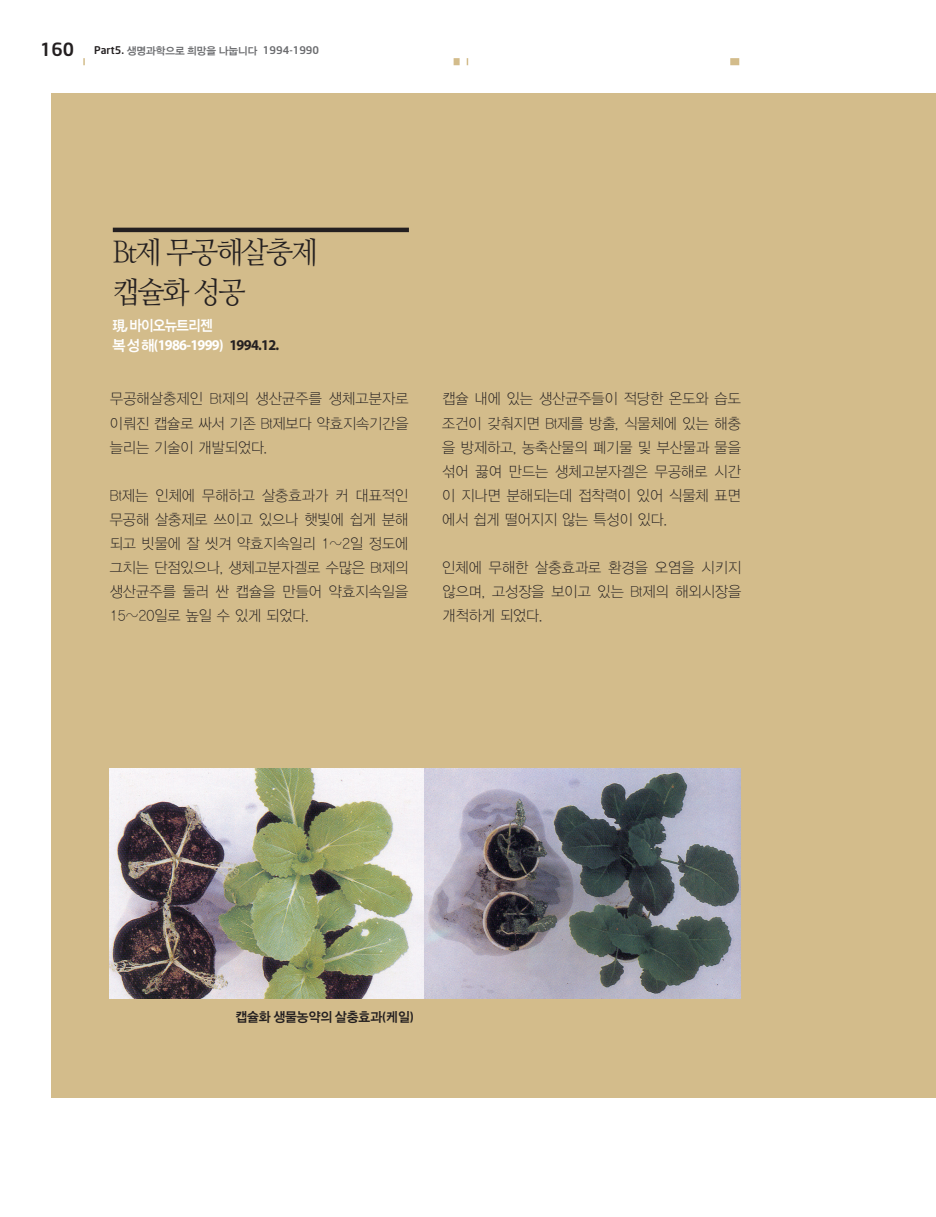
<style>
.page{position:relative;width:936px;height:1217px;background:#fff}
.page>*{position:absolute;margin:0;border:0;box-sizing:border-box;transform-origin:0 0}
.t1{font:30px/39px "Nanum Myeongjo OTF";letter-spacing:-.075em;color:#231f20;scale:.95 1}
.t2{font:15px/24px "YDIYGO310";color:#231f20;text-align:justify;scale:.95 1}
.t3{font:700 15px "Myriad Pro";letter-spacing:-.05em;color:#fff;scale:.95 1}
.t4{font:15px "YDIYGO340";letter-spacing:-.05em;color:#fff;scale:.9 1}
.t5{font:13.5px "YDIYGO340";color:#231f20;scale:.95 1}
.t6{font:10.5px "YDIYGO340";color:#6c6d70}
.s1{font-family:"Neo Sans";font-weight:500;font-size:18px;color:#231f20}
.s2{font-family:"Neo Sans";font-weight:500;color:#231f20}
.s3{font-family:"Neo Sans";font-weight:500}
.s4{font-family:"Myriad Pro";font-weight:700}
.s5{font-family:"YDIYGO340";font-weight:400}
.s6{color:#231f20}
</style>
<div class="page">
<svg style="left:83px;top:58px;width:2px;height:7px"></svg>
<div style="left:453px;top:58px;width:6px;height:7px;background:#d3bc8b"></div>
<svg style="left:466px;top:58px;width:2px;height:7px"></svg>
<div style="left:730px;top:58px;width:9px;height:7px;background:#d3bc8b"></div>
<div style="left:51px;top:94px;width:884px;height:1003px;background:#d3bc8b"></div>
<img style="left:110px;top:768px;width:630px;height:230px">
<div style="left:113px;top:227px;width:296px;height:5px;background:#231f20"></div>
<p class="t6" style="left:40px;top:45px;width:280px"><span class="s1">160</span> <span class="s2">Part5.</span> 생명과학으로 희망을 나눕니다 <span class="s3">1994-1990</span></p>
<h1 class="t1" style="left:112px;top:231px;width:218px">Bt제 무공해살충제 캡슐화 성공</h1>
<p class="t4" style="left:112px;top:317px;width:113px">現<span class="s4">,</span>바이오뉴트리젠</p>
<p class="t3" style="left:112px;top:335px;width:177px"><span class="s5">복성해</span>(1986-1999) <span class="s6">1994.12.</span></p>
<p class="t2" style="left:110px;top:387px;width:316px">무공해살충제인 Bt제의 생산균주를 생체고분자로 이뤄진 캡슐로 싸서 기존 Bt제보다 약효지속기간을 늘리는 기술이 개발되었다.</p>
<p class="t2" style="left:110px;top:483px;width:316px">Bt제는 인체에 무해하고 살충효과가 커 대표적인 무공해 살충제로 쓰이고 있으나 햇빛에 쉽게 분해 되고 빗물에 잘 씻겨 약효지속일리 1~2일 정도에 그치는 단점있으나, 생체고분자겔로 수많은 Bt제의 생산균주를 둘러 싼 캡슐을 만들어 약효지속일을 15~20일로 높일 수 있게 되었다.</p>
<p class="t2" style="left:442px;top:387px;width:316px">캡슐 내에 있는 생산균주들이 적당한 온도와 습도 조건이 갖춰지면 Bt제를 방출, 식물체에 있는 해충 을 방제하고, 농축산물의 폐기물 및 부산물과 물을 섞어 끓여 만드는 생체고분자겔은 무공해로 시간 이 지나면 분해되는데 접착력이 있어 식물체 표면 에서 쉽게 떨어지지 않는 특성이 있다.</p>
<p class="t2" style="left:442px;top:555px;width:316px">인체에 무해한 살충효과로 환경을 오염을 시키지 않으며, 고성장을 보이고 있는 Bt제의 해외시장을 개척하게 되었다.</p>
<p class="t5" style="left:235px;top:1009px;width:189px">캡슐화 생물농약의 살충효과<span class="s4">(</span>케일<span class="s4">)</span></p>
</div>
